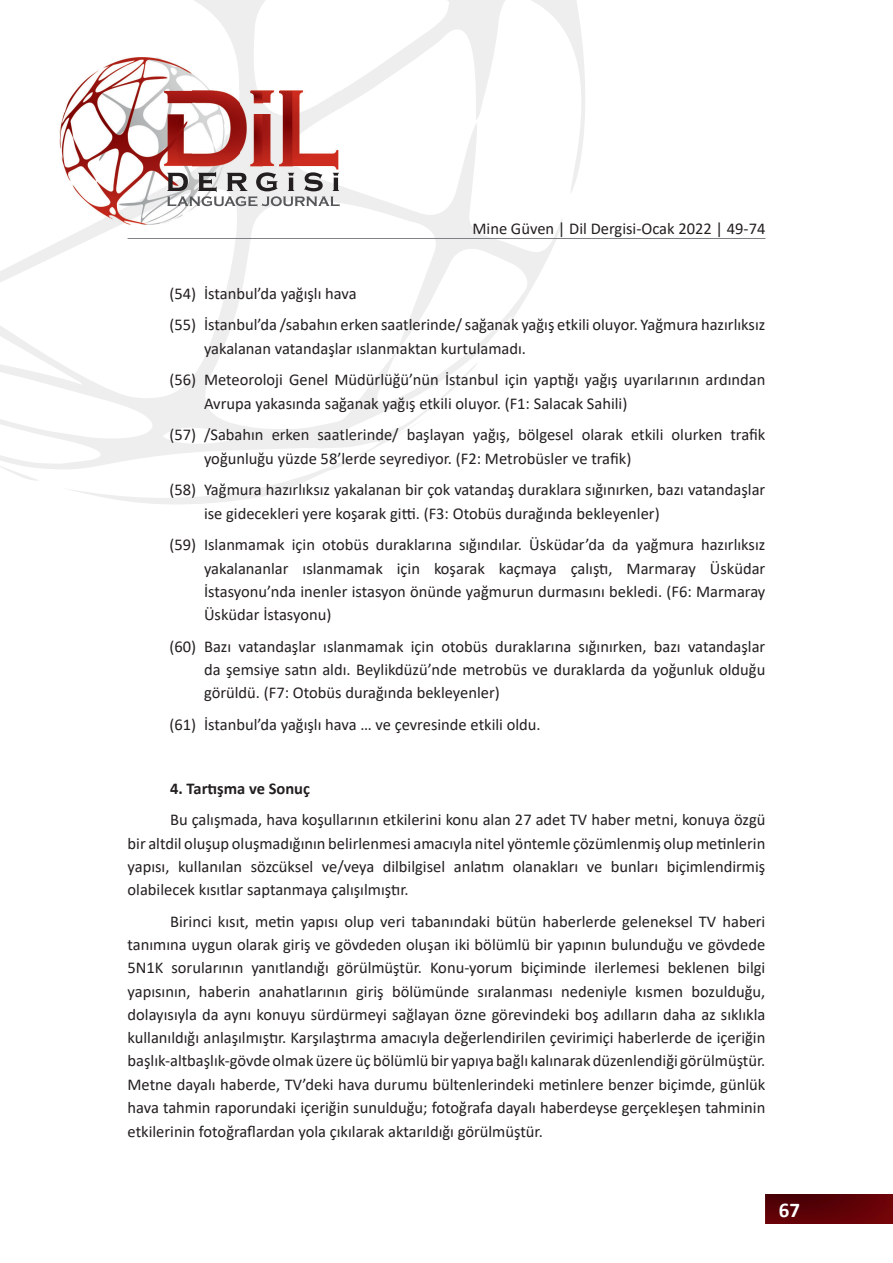
<style>
.page{position:relative;width:893px;height:1263px;background:#fff}
.page>*{position:absolute;margin:0;border:0;box-sizing:border-box;transform-origin:0 0}
.t1{font:700 21px "Calibri";color:#fff}
.t2{font:16.5px/23.4px "Calibri";color:#231f20}
.t3{font:700 16.5px "Calibri";color:#231f20}
</style>
<div class="page">
<svg style="left:0;top:0;width:585px;height:504px"></svg>
<img style="left:192px;top:58px;width:35px;height:167px">
<img style="left:192px;top:91px;width:146px;height:79px">
<img style="left:279px;top:91px;width:13px;height:75px">
<img style="left:250px;top:114px;width:12px;height:52px">
<svg style="left:250px;top:91px;width:12px;height:13px"></svg>
<img style="left:192px;top:91px;width:47px;height:75px">
<img style="left:60px;top:57px;width:132px;height:168px">
<svg style="left:167px;top:172px;width:173px;height:34px;background:#b3b2b3"></svg>
<hr style="left:128px;top:238px;width:637px;height:1px;background:#808285">
<img style="left:765px;top:1194px;width:128px;height:30px">
<p class="t2" style="left:472px;top:217px;width:294px">Mine Güven | Dil Dergisi-Ocak 2022 | 49-74</p>
<p class="t2" style="left:170px;top:277px;width:597px;line-height:31.8px">(54) İstanbul’da yağışlı hava<br>(55) İstanbul’da /sabahın erken saatlerinde/ sağanak yağış etkili oluyor. Yağmura hazırlıksız</p>
<p class="t2" style="left:170px;top:332px;width:597px;line-height:31.8px;text-indent:35px">yakalanan vatandaşlar ıslanmaktan kurtulamadı.<br>(56) Meteoroloji Genel Müdürlüğü’nün İstanbul için yaptığı yağış uyarılarının ardından</p>
<p class="t2" style="left:170px;top:387px;width:597px;line-height:31.8px;text-indent:35px">Avrupa yakasında sağanak yağış etkili oluyor. (F1: Salacak Sahili)<br>(57) /Sabahın erken saatlerinde/ başlayan yağış, bölgesel olarak etkili olurken trafik</p>
<p class="t2" style="left:170px;top:442px;width:597px;line-height:31.8px;text-indent:35px">yoğunluğu yüzde 58’lerde seyrediyor. (F2: Metrobüsler ve trafik)<br>(58) Yağmura hazırlıksız yakalanan bir çok vatandaş duraklara sığınırken, bazı vatandaşlar</p>
<p class="t2" style="left:170px;top:497px;width:597px;line-height:31.8px;text-indent:35px">ise gidecekleri yere koşarak gitti. (F3: Otobüs durağında bekleyenler)<br>(59) Islanmamak için otobüs duraklarına sığındılar. Üsküdar’da da yağmura hazırlıksız</p>
<p class="t2" style="left:204px;top:556px;width:563px;text-align:justify">yakalananlar ıslanmamak için koşarak kaçmaya çalıştı, Marmaray Üsküdar İstasyonu’nda inenler istasyon önünde yağmurun durmasını bekledi. (F6: Marmaray Üsküdar İstasyonu)</p>
<p class="t2" style="left:204px;top:634px;width:563px;text-align:justify;text-indent:-35px">(60) Bazı vatandaşlar ıslanmamak için otobüs duraklarına sığınırken, bazı vatandaşlar da şemsiye satın aldı. Beylikdüzü’nde metrobüs ve duraklarda da yoğunluk olduğu görüldü. (F7: Otobüs durağında bekleyenler)</p>
<p class="t2" style="left:170px;top:712px;width:373px">(61) İstanbul’da yağışlı hava … ve çevresinde etkili oldu.</p>
<p class="t3" style="left:170px;top:776px;width:141px">4. Tartışma ve Sonuç</p>
<p class="t2" style="left:128px;top:808px;width:639px;text-align:justify;text-indent:43px">Bu çalışmada, hava koşullarının etkilerini konu alan 27 adet TV haber metni, konuya özgü bir altdil oluşup oluşmadığının belirlenmesi amacıyla nitel yöntemle çözümlenmiş olup metinlerin yapısı, kullanılan sözcüksel ve/veya dilbilgisel anlatım olanakları ve bunları biçimlendirmiş olabilecek kısıtlar saptanmaya çalışılmıştır.</p>
<p class="t2" style="left:128px;top:909px;width:639px;text-align:justify;text-indent:43px">Birinci kısıt, metin yapısı olup veri tabanındaki bütün haberlerde geleneksel TV haberi tanımına uygun olarak giriş ve gövdeden oluşan iki bölümlü bir yapının bulunduğu ve gövdede 5N1K sorularının yanıtlandığı görülmüştür. Konu-yorum biçiminde ilerlemesi beklenen bilgi yapısının, haberin anahatlarının giriş bölümünde sıralanması nedeniyle kısmen bozulduğu, dolayısıyla da aynı konuyu sürdürmeyi sağlayan özne görevindeki boş adılların daha az sıklıkla kullanıldığı anlaşılmıştır. Karşılaştırma amacıyla değerlendirilen çevirimiçi haberlerde de içeriğin başlık-altbaşlık-gövde olmak üzere üç bölümlü bir yapıya bağlı kalınarak düzenlendiği görülmüştür.<br>Metne dayalı haberde, TV’deki hava durumu bültenlerindeki metinlere benzer biçimde, günlük hava tahmin raporundaki içeriğin sunulduğu; fotoğrafa dayalı haberdeyse gerçekleşen tahminin etkilerinin fotoğraflardan yola çıkılarak aktarıldığı görülmüştür.</p>
<p class="t1" style="left:779px;top:1195px;width:23px">67</p>
</div>
